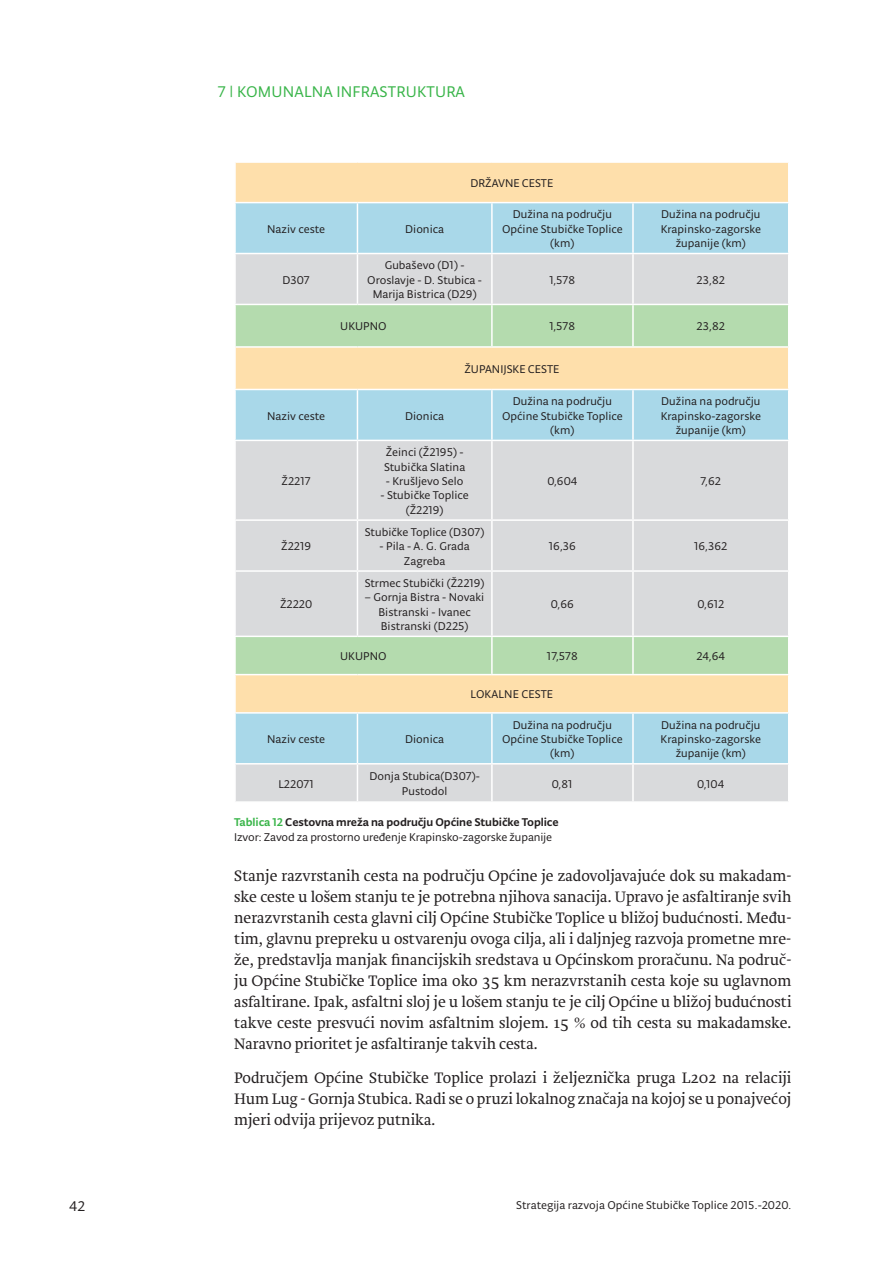
<style>
.page{position:relative;width:894px;height:1262px;background:#fff}
.page>*{position:absolute;margin:0;border:0;box-sizing:border-box;transform-origin:0 0}
.t1{font:16.5px "Typonine Sans Pro Normal";letter-spacing:.01em;color:#3ab54a}
.t2{font:300 15.75px/21px "Brioni Pro";color:#231f20;text-align:justify}
.t3{font:15px "Typonine Sans Pro Normal";color:#231f20}
.t4{font:12px/14.4px "Typonine Sans Pro Normal";color:#231f20;text-align:center}
.t5{font:500 12px "Typonine Sans Pro";letter-spacing:-.01em;color:#231f20}
.s1{color:#3ab54a}
</style>
<div class="page">
<div style="left:236px;top:163px;width:552px;height:39px;background:#fedfab"></div>
<div style="left:236px;top:203px;width:552px;height:50px;background:#a9d8e9"></div>
<svg style="left:236px;top:254px;width:552px;height:547px;background:#d3dad5"></svg>
<svg style="left:236px;top:305px;width:552px;height:369px;background:#cedace"></svg>
<hr style="left:356px;top:203px;width:2px;height:50px;background:#fff">
<hr style="left:491px;top:203px;width:1px;height:50px;background:#fff">
<hr style="left:632px;top:203px;width:1px;height:50px;background:#fff">
<hr style="left:356px;top:254px;width:2px;height:50px;background:#fff">
<hr style="left:491px;top:254px;width:1px;height:50px;background:#fff">
<hr style="left:632px;top:254px;width:1px;height:50px;background:#fff">
<hr style="left:234px;top:304px;width:123px;height:1px;background:#fff">
<hr style="left:357px;top:304px;width:135px;height:1px;background:#fff">
<hr style="left:492px;top:304px;width:141px;height:1px;background:#fff">
<hr style="left:491px;top:305px;width:1px;height:41px;background:#fff">
<hr style="left:633px;top:304px;width:156px;height:1px;background:#fff">
<hr style="left:632px;top:305px;width:1px;height:41px;background:#fff">
<hr style="left:234px;top:346px;width:123px;height:2px;background:#fff">
<hr style="left:357px;top:346px;width:135px;height:2px;background:#fff">
<hr style="left:492px;top:346px;width:141px;height:2px;background:#fff">
<hr style="left:633px;top:346px;width:156px;height:2px;background:#fff">
<hr style="left:234px;top:389px;width:123px;height:1px;background:#fff">
<hr style="left:357px;top:389px;width:135px;height:1px;background:#fff">
<hr style="left:356px;top:390px;width:2px;height:50px;background:#fff">
<hr style="left:492px;top:389px;width:141px;height:1px;background:#fff">
<hr style="left:491px;top:390px;width:1px;height:50px;background:#fff">
<hr style="left:633px;top:389px;width:156px;height:1px;background:#fff">
<hr style="left:632px;top:390px;width:1px;height:50px;background:#fff">
<hr style="left:234px;top:440px;width:123px;height:1px;background:#fff">
<hr style="left:357px;top:440px;width:135px;height:1px;background:#fff">
<hr style="left:356px;top:441px;width:2px;height:78px;background:#fff">
<hr style="left:492px;top:440px;width:141px;height:1px;background:#fff">
<hr style="left:491px;top:441px;width:1px;height:78px;background:#fff">
<hr style="left:633px;top:440px;width:156px;height:1px;background:#fff">
<hr style="left:632px;top:441px;width:1px;height:78px;background:#fff">
<hr style="left:234px;top:519px;width:123px;height:2px;background:#fff">
<hr style="left:357px;top:519px;width:135px;height:2px;background:#fff">
<hr style="left:356px;top:521px;width:2px;height:49px;background:#fff">
<hr style="left:492px;top:519px;width:141px;height:2px;background:#fff">
<hr style="left:491px;top:521px;width:1px;height:49px;background:#fff">
<hr style="left:633px;top:519px;width:156px;height:2px;background:#fff">
<hr style="left:632px;top:521px;width:1px;height:49px;background:#fff">
<hr style="left:234px;top:570px;width:123px;height:2px;background:#fff">
<hr style="left:357px;top:570px;width:135px;height:2px;background:#fff">
<hr style="left:356px;top:572px;width:2px;height:64px;background:#fff">
<hr style="left:492px;top:570px;width:141px;height:2px;background:#fff">
<hr style="left:491px;top:572px;width:1px;height:64px;background:#fff">
<hr style="left:633px;top:570px;width:156px;height:2px;background:#fff">
<hr style="left:632px;top:572px;width:1px;height:64px;background:#fff">
<hr style="left:234px;top:636px;width:123px;height:1px;background:#fff">
<hr style="left:357px;top:636px;width:135px;height:1px;background:#fff">
<hr style="left:492px;top:636px;width:141px;height:1px;background:#fff">
<hr style="left:491px;top:637px;width:1px;height:37px;background:#fff">
<hr style="left:633px;top:636px;width:156px;height:1px;background:#fff">
<hr style="left:632px;top:637px;width:1px;height:37px;background:#fff">
<hr style="left:234px;top:674px;width:123px;height:1px;background:#fff">
<hr style="left:357px;top:674px;width:135px;height:1px;background:#fff">
<hr style="left:492px;top:674px;width:141px;height:1px;background:#fff">
<hr style="left:633px;top:674px;width:156px;height:1px;background:#fff">
<hr style="left:234px;top:712px;width:123px;height:2px;background:#fff">
<hr style="left:357px;top:712px;width:135px;height:2px;background:#fff">
<hr style="left:356px;top:714px;width:2px;height:49px;background:#fff">
<hr style="left:492px;top:712px;width:141px;height:2px;background:#fff">
<hr style="left:491px;top:714px;width:1px;height:49px;background:#fff">
<hr style="left:633px;top:712px;width:156px;height:2px;background:#fff">
<hr style="left:632px;top:714px;width:1px;height:49px;background:#fff">
<hr style="left:234px;top:763px;width:123px;height:2px;background:#fff">
<hr style="left:357px;top:763px;width:135px;height:2px;background:#fff">
<hr style="left:356px;top:765px;width:2px;height:36px;background:#fff">
<hr style="left:492px;top:763px;width:141px;height:2px;background:#fff">
<hr style="left:491px;top:765px;width:1px;height:36px;background:#fff">
<hr style="left:633px;top:763px;width:156px;height:2px;background:#fff">
<hr style="left:632px;top:765px;width:1px;height:36px;background:#fff">
<h1 class="t1" style="left:218px;top:82px;width:249px">7 | KOMUNALNA INFRASTRUKTURA</h1>
<p class="t4" style="left:267px;top:222px;width:59px">Naziv ceste</p>
<p class="t4" style="left:405px;top:222px;width:40px">Dionica</p>
<p class="t4" style="left:470px;top:176px;width:84px">DRŽAVNE CESTE</p>
<p class="t4" style="left:502px;top:207px;width:122px">Dužina na području<br>Općine Stubičke Toplice (km)</p>
<p class="t4" style="left:660px;top:207px;width:102px">Dužina na području<br>Krapinsko-zagorske županije (km)</p>
<p class="t4" style="left:282px;top:272px;width:29px">D307</p>
<p class="t4" style="left:367px;top:258px;width:116px">Gubaševo (D1) -<br>Oroslavje - D. Stubica -<br>Marija Bistrica (D29)</p>
<p class="t4" style="left:549px;top:272px;width:27px">1,578</p>
<p class="t4" style="left:696px;top:272px;width:30px">23,82</p>
<p class="t4" style="left:340px;top:319px;width:48px">UKUPNO</p>
<p class="t4" style="left:549px;top:319px;width:27px">1,578</p>
<p class="t4" style="left:696px;top:319px;width:30px">23,82</p>
<p class="t4" style="left:464px;top:362px;width:96px">ŽUPANIJSKE CESTE</p>
<p class="t4" style="left:267px;top:408px;width:59px">Naziv ceste</p>
<p class="t4" style="left:405px;top:408px;width:40px">Dionica</p>
<p class="t4" style="left:281px;top:474px;width:31px">Ž2217</p>
<p class="t4" style="left:384px;top:445px;width:83px;text-align:left">Žeinci (Ž2195) -<br>Stubička Slatina</p>
<p class="t4" style="left:386px;top:474px;width:79px">- Krušljevo Selo</p>
<p class="t4" style="left:380px;top:488px;width:90px">- Stubičke Toplice (Ž2219)</p>
<p class="t4" style="left:502px;top:394px;width:122px">Dužina na području<br>Općine Stubičke Toplice (km)</p>
<p class="t4" style="left:660px;top:394px;width:102px">Dužina na području<br>Krapinsko-zagorske županije (km)</p>
<p class="t4" style="left:547px;top:474px;width:32px">0,604</p>
<p class="t4" style="left:700px;top:474px;width:22px">7,62</p>
<p class="t4" style="left:281px;top:539px;width:31px">Ž2219</p>
<p class="t4" style="left:280px;top:597px;width:34px">Ž2220</p>
<p class="t4" style="left:365px;top:525px;width:121px">Stubičke Toplice (D307)</p>
<p class="t4" style="left:379px;top:539px;width:92px">- Pila - A. G. Grada<br>Zagreba</p>
<p class="t4" style="left:549px;top:539px;width:28px">16,36</p>
<p class="t4" style="left:694px;top:539px;width:35px">16,362</p>
<p class="t4" style="left:364px;top:576px;width:121px">Strmec Stubički (Ž2219)</p>
<p class="t4" style="left:365px;top:590px;width:121px">– Gornja Bistra - Novaki<br>Bistranski - Ivanec<br>Bistranski (D225)</p>
<p class="t4" style="left:551px;top:597px;width:25px">0,66</p>
<p class="t4" style="left:697px;top:597px;width:28px">0,612</p>
<p class="t4" style="left:340px;top:649px;width:48px">UKUPNO</p>
<p class="t4" style="left:547px;top:649px;width:32px">17,578</p>
<p class="t4" style="left:696px;top:649px;width:30px">24,64</p>
<p class="t4" style="left:470px;top:687px;width:84px">LOKALNE CESTE</p>
<p class="t4" style="left:267px;top:732px;width:59px">Naziv ceste</p>
<p class="t4" style="left:405px;top:732px;width:40px">Dionica</p>
<p class="t4" style="left:502px;top:717px;width:122px">Dužina na području<br>Općine Stubičke Toplice (km)</p>
<p class="t4" style="left:660px;top:717px;width:102px">Dužina na području<br>Krapinsko-zagorske županije (km)</p>
<p class="t4" style="left:278px;top:776px;width:37px">L22071</p>
<p class="t4" style="left:369px;top:769px;width:112px">Donja Stubica(D307)-<br>Pustodol</p>
<p class="t4" style="left:552px;top:776px;width:23px">0,81</p>
<p class="t4" style="left:697px;top:776px;width:29px">0,104</p>
<p class="t5" style="left:234px;top:815px;width:326px"><span class="s1">Tablica 12</span> Cestovna mreža na području Općine Stubičke Toplice</p>
<p class="t4" style="left:234px;top:830px;width:319px">Izvor: Zavod za prostorno uređenje Krapinsko-zagorske županije</p>
<p class="t2" style="left:234px;top:866px;width:558px">Stanje razvrstanih cesta na području Općine je zadovoljavajuće dok su makadam&shy;ske ceste u lošem stanju te je potrebna njihova sanacija. Upravo je asfaltiranje svih nerazvrstanih cesta glavni cilj Općine Stubičke Toplice u bližoj budućnosti. Među&shy;tim, glavnu prepreku u ostvarenju ovoga cilja, ali i daljnjeg razvoja prometne mre&shy;že, predstavlja manjak financijskih sredstava u Općinskom proračunu. Na područ&shy;ju Općine Stubičke Toplice ima oko 35 km nerazvrstanih cesta koje su uglavnom asfaltirane. Ipak, asfaltni sloj je u lošem stanju te je cilj Općine u bližoj budućnosti takve ceste presvući novim asfaltnim slojem. 15 % od tih cesta su makadamske.<br>Naravno prioritet je asfaltiranje takvih cesta.</p>
<h2 class="t2" style="left:234px;top:1067px;width:558px">Područjem Općine Stubičke Toplice prolazi i željeznička pruga L202 na relaciji Hum Lug - Gornja Stubica. Radi se o pruzi lokalnog značaja na kojoj se u ponajvećoj mjeri odvija prijevoz putnika.</h2>
<p class="t3" style="left:69px;top:1198px;width:18px">42</p>
<p class="t4" style="left:516px;top:1198px;width:276px">Strategija razvoja Općine Stubičke Toplice 2015.-2020.</p>
</div>
